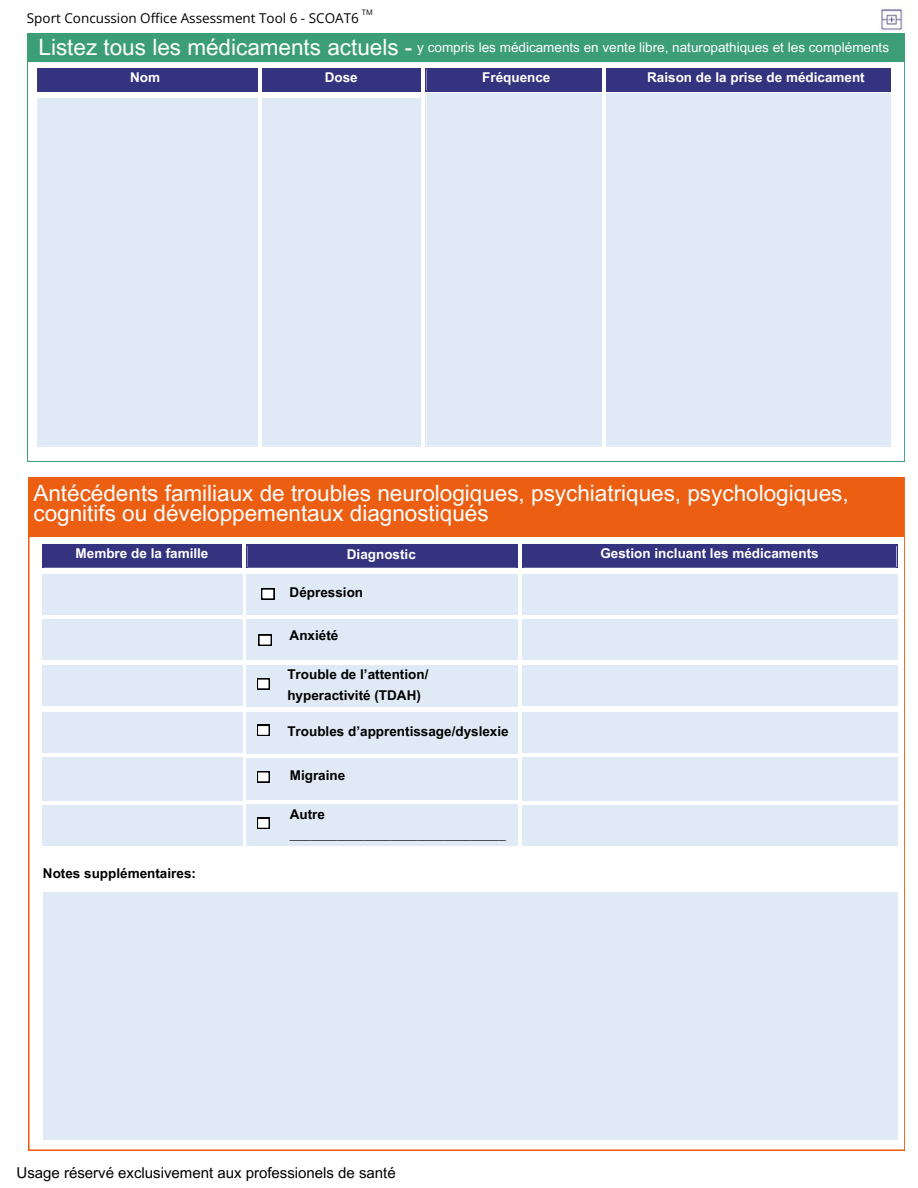
<style>
.page{position:relative;width:918px;height:1188px;background:#fff}
.page>*{position:absolute;margin:0;border:0;box-sizing:border-box;transform-origin:0 0}
.t1{font:22.5px/19.2px "Arial MT Pro";color:#fff}
.t2{font:15px "Arial MT Pro";color:#000}
.t3{font:700 13.5px/20.2px "Arial MT Pro";color:#000}
.t4{font:700 13.5px "Arial MT Pro";color:#fff}
.t5{font:13.5px "Arial MT Pro";color:#fff}
.t6{font:13.5px "Open Sans";color:#000}
.t7{font:7.5px "Open Sans";color:#000}
</style>
<div class="page">
<div style="left:37px;top:93px;width:220px;height:353px;background:#e0eaf6"></div>
<div style="left:36px;top:92px;width:223px;height:355px;border:2px solid #e0eaf6"></div>
<div style="left:262px;top:93px;width:159px;height:353px;background:#e0eaf6"></div>
<div style="left:425px;top:93px;width:177px;height:353px;background:#e0eaf6"></div>
<div style="left:424px;top:92px;width:179px;height:355px;border:2px solid #e0eaf6"></div>
<div style="left:606px;top:93px;width:285px;height:353px;background:#e0eaf6"></div>
<div style="left:33px;top:68px;width:386px;height:30px;background:#fff"></div>
<div style="left:37px;top:68px;width:220px;height:24px;background:#343380"></div>
<div style="left:262px;top:68px;width:159px;height:24px;background:#343380"></div>
<div style="left:425px;top:68px;width:177px;height:24px;background:#343380"></div>
<div style="left:606px;top:68px;width:285px;height:24px;background:#343380"></div>
<div style="left:27px;top:34px;width:878px;height:28px;background:#3c9e77"></div>
<div style="left:28px;top:477px;width:876px;height:59px;background:#ec5e12"></div>
<div style="left:42px;top:545px;width:200px;height:23px;background:#343380"></div>
<div style="left:41px;top:543px;width:202px;height:27px;border:2px solid #343380"></div>
<div style="left:247px;top:545px;width:271px;height:23px;background:#343380"></div>
<div style="left:245px;top:543px;width:274px;height:27px;border:2px solid #343380"></div>
<div style="left:522px;top:545px;width:376px;height:23px;background:#343380"></div>
<div style="left:521px;top:543px;width:378px;height:27px;border:2px solid #343380"></div>
<div style="left:247px;top:574px;width:271px;height:41px;background:#e0eaf6"></div>
<div style="left:261px;top:588px;width:14px;height:12px;background:#fff"></div>
<div style="left:260px;top:587px;width:16px;height:14px;border:2px solid #000"></div>
<div style="left:247px;top:620px;width:271px;height:40px;background:#e0eaf6"></div>
<div style="left:258px;top:635px;width:14px;height:11px;background:#fff"></div>
<div style="left:257px;top:634px;width:16px;height:13px;border:2px solid #000"></div>
<div style="left:247px;top:665px;width:271px;height:42px;background:#e0eaf6"></div>
<div style="left:257px;top:678px;width:12px;height:12px;background:#fff"></div>
<div style="left:256px;top:677px;width:15px;height:14px;border:2px solid #000"></div>
<div style="left:247px;top:712px;width:271px;height:41px;background:#e0eaf6"></div>
<div style="left:257px;top:725px;width:12px;height:11px;background:#fff"></div>
<div style="left:256px;top:724px;width:15px;height:13px;border:2px solid #000"></div>
<div style="left:247px;top:758px;width:271px;height:42px;background:#e0eaf6"></div>
<div style="left:257px;top:771px;width:12px;height:12px;background:#fff"></div>
<div style="left:256px;top:770px;width:15px;height:14px;border:2px solid #000"></div>
<div style="left:247px;top:805px;width:271px;height:41px;background:#e0eaf6"></div>
<div style="left:257px;top:818px;width:12px;height:11px;background:#fff"></div>
<div style="left:256px;top:817px;width:15px;height:13px;border:2px solid #000"></div>
<div style="left:42px;top:574px;width:200px;height:41px;background:#e0eaf6"></div>
<div style="left:42px;top:620px;width:200px;height:40px;background:#e0eaf6"></div>
<div style="left:42px;top:665px;width:200px;height:41px;background:#e0eaf6"></div>
<div style="left:42px;top:712px;width:200px;height:41px;background:#e0eaf6"></div>
<div style="left:42px;top:757px;width:200px;height:44px;background:#e0eaf6"></div>
<div style="left:42px;top:805px;width:200px;height:41px;background:#e0eaf6"></div>
<div style="left:522px;top:574px;width:376px;height:41px;background:#e0eaf6"></div>
<div style="left:522px;top:620px;width:376px;height:40px;background:#e0eaf6"></div>
<div style="left:522px;top:665px;width:376px;height:41px;background:#e0eaf6"></div>
<div style="left:522px;top:712px;width:376px;height:41px;background:#e0eaf6"></div>
<div style="left:522px;top:757px;width:376px;height:44px;background:#e0eaf6"></div>
<div style="left:522px;top:805px;width:376px;height:41px;background:#e0eaf6"></div>
<div style="left:43px;top:892px;width:854px;height:248px;background:#e0eaf6"></div>
<img style="left:881px;top:9px;width:22px;height:22px">
<h2 class="t7" style="left:362px;top:7px;width:12px">TM</h2>
<h2 class="t1" style="left:39px;top:40px;width:375px">Listez tous les médicaments actuels -</h2>
<h2 class="t6" style="left:27px;top:9px;width:333px">Sport Concussion Office Assessment Tool 6 - SCOAT6</h2>
<h4 class="t5" style="left:417px;top:42px;width:473px">y compris les médicaments en vente libre, naturopathiques et les compléments</h4>
<p class="t4" style="left:130px;top:72px;width:31px">Nom</p>
<h1 class="t4" style="left:325px;top:72px;width:35px">Dose</h1>
<h2 class="t4" style="left:482px;top:72px;width:70px">Fréquence</h2>
<h2 class="t4" style="left:647px;top:72px;width:219px">Raison de la prise de médicament</h2>
<h2 class="t1" style="left:33px;top:487px;width:817px">Antécédents familiaux de troubles neurologiques, psychiatriques, psychologiques, cognitifs ou développementaux diagnostiqués</h2>
<p class="t4" style="left:76px;top:548px;width:134px">Membre de la famille</p>
<h3 class="t3" style="left:43px;top:865px;width:155px">Notes supplémentaires:</h3>
<h2 class="t4" style="left:347px;top:549px;width:71px">Diagnostic</h2>
<h2 class="t3" style="left:290px;top:583px;width:75px">Dépression</h2>
<h2 class="t3" style="left:290px;top:627px;width:50px">Anxiété</h2>
<h2 class="t3" style="left:287px;top:666px;width:143px">Trouble de l’attention/ hyperactivité (TDAH)</h2>
<h1 class="t3" style="left:287px;top:723px;width:223px">Troubles d’apprentissage/dyslexie</h1>
<h2 class="t3" style="left:290px;top:767px;width:57px">Migraine</h2>
<h2 class="t3" style="left:290px;top:806px;width:218px">Autre ________________________________</h2>
<h2 class="t4" style="left:600px;top:548px;width:220px">Gestion incluant les médicaments</h2>
<h2 class="t2" style="left:17px;top:1168px;width:381px">Usage réservé exclusivement aux professionels de santé</h2>
</div>
